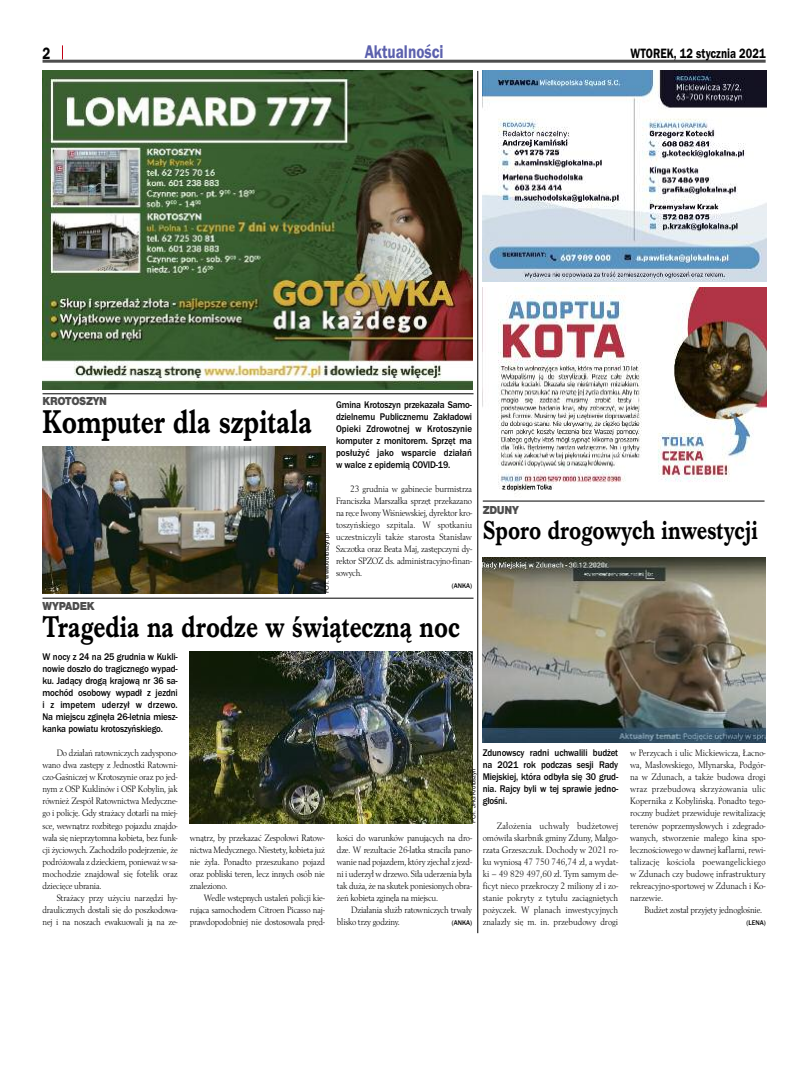
<style>
.page{position:relative;width:794px;height:1092px;background:#fff}
.page>*{position:absolute;margin:0;border:0;box-sizing:border-box;transform-origin:0 0}
.t1{font:700 34px "Imprint URWTCE";color:#000;scale:.8 1}
.t2{font:700 31px "Imprint URWTCE";color:#000;scale:.8 1}
.t3{font:700 27px "Imprint URWTCE";color:#000;scale:.8 1}
.t4{font:19px "Franklin Got URWTCE Dem";color:#5b60ad;scale:.8 1}
.t5{font:17px "Franklin Got URWTCE Dem";color:#000;scale:.8 1}
.t6{font:14px "Franklin Got URWTCE Dem";color:#000;scale:.8 1}
.t7{font:900 12px "Nimbus San TCE";letter-spacing:-.035em;color:#4d4d4d;scale:.9 1}
.t8{font:500 10px/12px "Franklin Got URWTCE";letter-spacing:-.01em;color:#000;text-align:justify;scale:.9 1}
.t9{font:9.6px/12px "Berling TCE";letter-spacing:-.015em;color:#000;text-align:justify;scale:.9 1}
.t10{font:500 7px "Franklin Got URWTCE";color:#000;scale:.95 1}
.t11{font:6px "Helvetica";letter-spacing:-.005em;color:#000}
</style>
<div class="page">
<hr style="left:43px;top:60px;width:722px;height:3px;background:#4d4d4d">
<svg style="left:62px;top:45px;width:1px;height:14px"></svg>
<img style="left:483px;top:71px;width:283px;height:210px">
<img style="left:498px;top:287px;width:268px;height:207px">
<img style="left:43px;top:71px;width:429px;height:318px">
<hr style="left:477px;top:71px;width:1px;height:862px;background:#000">
<img style="left:189px;top:651px;width:283px;height:172px">
<hr style="left:43px;top:597px;width:430px;height:1px;background:#000">
<img style="left:43px;top:447px;width:282px;height:146px">
<hr style="left:43px;top:393px;width:430px;height:1px;background:#000">
<hr style="left:483px;top:500px;width:281px;height:1px;background:#000">
<img style="left:483px;top:557px;width:282px;height:185px">
<h3 class="t5" style="left:43px;top:43px;width:11px">2</h3>
<h3 class="t4" style="left:365px;top:40px;width:100px">Aktualności</h3>
<h3 class="t6" style="left:630px;top:45px;width:170px">WTOREK, 12 stycznia 2021</h3>
<p class="t7" style="left:43px;top:394px;width:73px">KROTOSZYN</p>
<h1 class="t1" style="left:43px;top:401px;width:338px">Komputer dla szpitala</h1>
<p class="t8" style="left:336px;top:399px;width:153px">Gmina Krotoszyn przekazała Samo&shy;dzielnemu Publicznemu Zakładowi Opieki Zdrowotnej w Krotoszynie komputer z monitorem. Sprzęt ma posłużyć jako wsparcie działań w walce z epidemią COVID-19.</p>
<p class="t9" style="left:336px;top:483px;width:153px;text-indent:14px">23 grudnia w gabinecie burmistrza Franciszka Marszałka sprzęt przekazano na ręce Iwony Wiśniewskiej, dyrektor kro&shy;toszyńskiego szpitala. W spotkaniu uczestniczyli także starosta Stanisław Szczotka oraz Beata Maj, zastępczyni dy&shy;rektor SPZOZ ds. administracyjno-finan&shy;sowych.</p>
<p class="t10" style="left:452px;top:581px;width:23px">(ANKA)</p>
<p class="t11" style="left:324px;top:593px;width:62px;rotate:-90deg">FOT. www.krotoszyn.pl</p>
<p class="t7" style="left:43px;top:598px;width:59px">WYPADEK</p>
<h2 class="t2" style="left:43px;top:608px;width:523px">Tragedia na drodze w świąteczną noc</h2>
<p class="t7" style="left:483px;top:503px;width:42px">ZDUNY</p>
<h3 class="t3" style="left:483px;top:514px;width:345px">Sporo drogowych inwestycji</h3>
<p class="t8" style="left:43px;top:651px;width:152px">W nocy z 24 na 25 grudnia w Kukli&shy;nowie doszło do tragicznego wypad&shy;ku. Jadący drogą krajową nr 36 sa&shy;mochód osobowy wypadł z jezdni i z impetem uderzył w drzewo.<br>Na miejscu zginęła 26-letnia miesz&shy;kanka powiatu krotoszyńskiego.</p>
<p class="t9" style="left:43px;top:747px;width:152px;text-indent:14px">Do działań ratowniczych zadyspono&shy;wano dwa zastępy z Jednostki Ratowni&shy;czo-Gaśniczej w Krotoszynie oraz po jed&shy;nym z OSP Kuklinów i OSP Kobylin, jak również Zespół Ratownictwa Medyczne&shy;go i policję. Gdy strażacy dotarli na miej&shy;sce, wewnątrz rozbitego pojazdu znajdo&shy;wała się nieprzytomna kobieta, bez funk&shy;cji życiowych. Zachodziło podejrzenie, że podróżowała z dzieckiem, ponieważ w sa&shy;mochodzie znajdował się fotelik oraz dziecięce ubrania.</p>
<p class="t9" style="left:43px;top:891px;width:151px;text-indent:14px">Strażacy przy użyciu narzędzi hy&shy;draulicznych dostali się do poszkodowa&shy;nej i na noszach ewakuowali ją na ze-</p>
<p class="t9" style="left:190px;top:831px;width:152px">wnątrz, by przekazać Zespołowi Ratow&shy;nictwa Medycznego. Niestety, kobieta już nie żyła. Ponadto przeszukano pojazd oraz pobliski teren, lecz innych osób nie znaleziono.</p>
<p class="t9" style="left:190px;top:891px;width:151px;text-indent:14px">Wedle wstępnych ustaleń policji kie&shy;rująca samochodem Citroen Picasso naj&shy;prawdopodobniej nie dostosowała pręd-</p>
<p class="t8" style="left:483px;top:747px;width:152px">Zdunowscy radni uchwalili budżet na 2021 rok podczas sesji Rady Miejskiej, która odbyła się 30 grud&shy;nia. Rajcy byli w tej sprawie jedno&shy;głośni.</p>
<p class="t9" style="left:483px;top:819px;width:152px;text-indent:14px">Założenia uchwały budżetowej omówiła skarbnik gminy Zduny, Małgo&shy;rzata Grzeszczuk. Dochody w 2021 ro&shy;ku wyniosą 47 750 746,74 zł, a wydat&shy;ki – 49 829 497,60 zł. Tym samym de&shy;ficyt nieco przekroczy 2 miliony zł i zo&shy;stanie pokryty z tytułu zaciągniętych pożyczek. W planach inwestycyjnych znalazły się m. in. przebudowy drogi</p>
<p class="t11" style="left:471px;top:823px;width:56px;rotate:-90deg">FOT. JRG Krotoszyn</p>
<p class="t9" style="left:337px;top:831px;width:152px">kości do warunków panujących na dro&shy;dze. W rezultacie 26-latka straciła pano&shy;wanie nad pojazdem, który zjechał z jezd&shy;ni i uderzył w drzewo. Siła uderzenia była tak duża, że na skutek poniesionych obra&shy;żeń kobieta zginęła na miejscu.</p>
<p class="t9" style="left:337px;top:903px;width:152px;text-indent:14px">Działania służb ratowniczych trwały blisko trzy godziny.</p>
<p class="t10" style="left:452px;top:917px;width:23px">(ANKA)</p>
<p class="t9" style="left:630px;top:747px;width:152px">w Perzycach i ulic Mickiewicza, Łacno&shy;wa, Masłowskiego, Młynarska, Podgór&shy;na w Zdunach, a także budowa drogi wraz przebudową skrzyżowania ulic Kopernika z Kobylińską. Ponadto tego&shy;roczny budżet przewiduje rewitalizację terenów poprzemysłowych i zdegrado&shy;wanych, stworzenie małego kina spo&shy;łecznościowego w dawnej kaflarni, rewi&shy;talizację kościoła poewangelickiego w Zdunach czy budowę infrastruktury rekreacyjno-sportowej w Zdunach i Ko&shy;narzewie.</p>
<p class="t9" style="left:644px;top:903px;width:132px">Budżet został przyjęty jednogłośnie.</p>
<p class="t10" style="left:746px;top:917px;width:22px">(LENA)</p>
</div>
